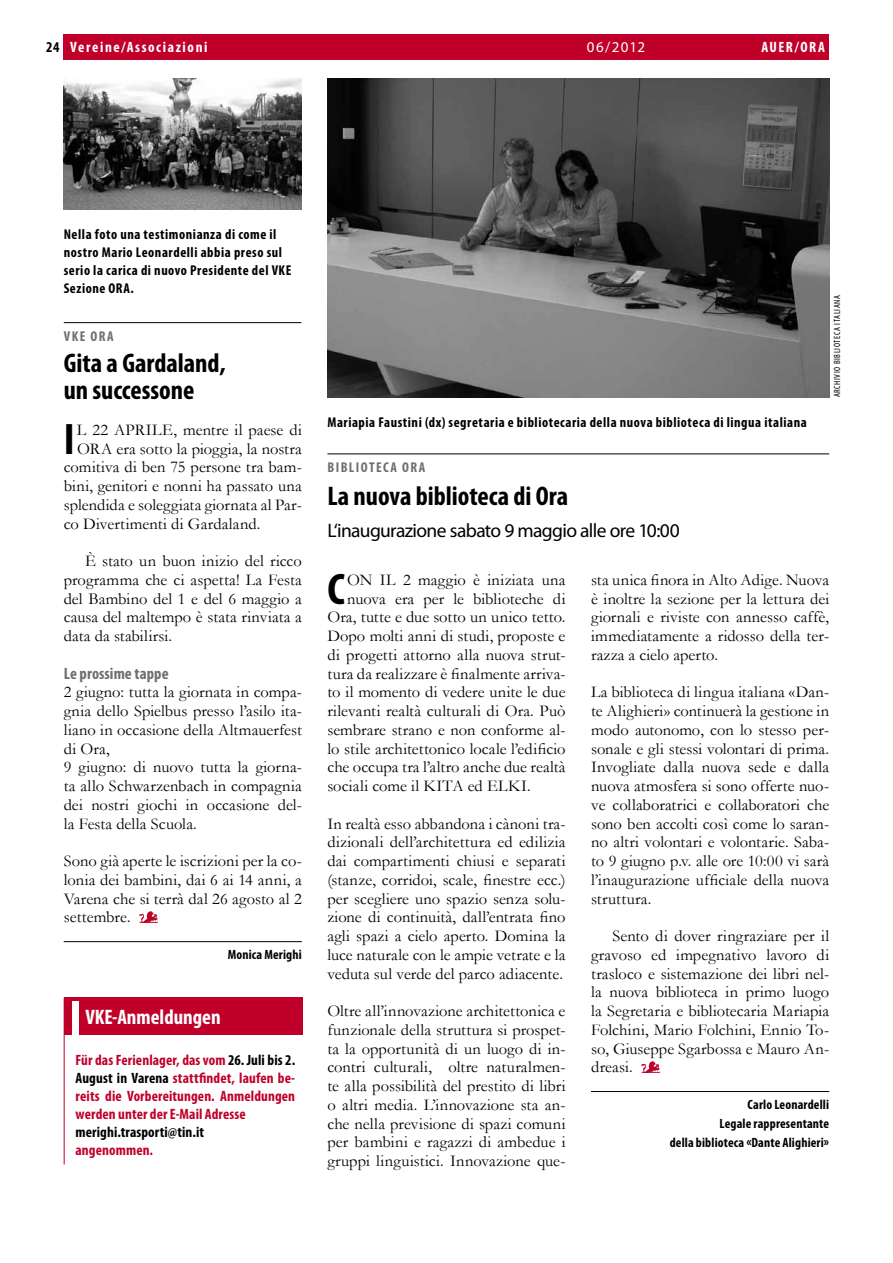
<style>
.page{position:relative;width:893px;height:1263px;background:#fff}
.page>*{position:absolute;margin:0;border:0;box-sizing:border-box;transform-origin:0 0}
.t1{font:700 condensed 44.25px "Myriad Pro";color:#000}
.t2{font:700 condensed 27px/27px "Myriad Pro";color:#000}
.t3{font:700 condensed 21px "Myriad Pro";color:#fff}
.t4{font:19.5px "Myriad Pro";letter-spacing:-.035em;color:#000}
.t5{font:16.5px/18.8px "Garamond";letter-spacing:.005em;color:#000;text-align:justify}
.t6{font:700 condensed 16.5px "Myriad Pro";letter-spacing:.005em;color:#6e6f70}
.t7{font:700 condensed 15px/18px "Myriad Pro";letter-spacing:.005em;color:#c00029;text-align:justify}
.t8{font:700 condensed 15px "Myriad Pro";letter-spacing:.105em;color:#fff}
.t9{font:700 condensed 15px "Myriad Pro";letter-spacing:.005em;color:#000}
.t10{font:15px "Myriad Pro";letter-spacing:.075em;color:#fff}
.t11{font:700 condensed 14.25px/18px "Myriad Pro";letter-spacing:.04em;color:#000}
.t12{font:700 condensed 14.25px "Myriad Pro";color:#6e6f70}
.t13{font:700 condensed 13.5px/18.8px "Myriad Pro";letter-spacing:.01em;color:#000;text-align:right}
.t14{font:condensed 9px "Myriad Pro";letter-spacing:.065em;color:#000}
.s1{color:#000}
</style>
<div class="page">
<div style="left:64px;top:34px;width:765px;height:26px;background:#c00029"></div>
<hr style="left:327px;top:454px;width:502px;height:1px;background:#000">
<img style="left:641px;top:1061px;width:19px;height:11px">
<svg style="left:642px;top:1072px;width:18px;height:1px"></svg>
<hr style="left:591px;top:1091px;width:238px;height:1px;background:#000">
<img style="left:327px;top:79px;width:502px;height:319px">
<hr style="left:64px;top:322px;width:237px;height:1px;background:#000">
<img style="left:139px;top:911px;width:19px;height:11px">
<svg style="left:140px;top:922px;width:18px;height:1px"></svg>
<img style="left:64px;top:79px;width:238px;height:131px">
<hr style="left:64px;top:941px;width:238px;height:1px;background:#000">
<div style="left:64px;top:997px;width:238px;height:38px;background:#c00029"></div>
<div style="left:72px;top:1001px;width:7px;height:34px;background:#fff"></div>
<hr style="left:64px;top:997px;width:1px;height:167px;background:#c00029">
<p class="t8" style="left:46px;top:37px;width:163px"><span class="s1">24</span> Vereine/Associazioni</p>
<p class="t10" style="left:587px;top:37px;width:60px">06/2012</p>
<p class="t8" style="left:761px;top:37px;width:65px">AUER/ORA</p>
<p class="t11" style="left:64px;top:225px;width:229px">Nella foto una testimonianza di come il nostro Mario Leonardelli abbia preso sul serio la carica di nuovo Presidente del VKE Sezione ORA.</p>
<p class="t12" style="left:64px;top:327px;width:9px">vke</p>
<p class="t12" style="left:90px;top:327px;width:9px">ora</p>
<h2 class="t2" style="left:64px;top:349px;width:163px">Gita a Gardaland, un successone</h2>
<p class="t14" style="left:832px;top:397px;width:104px;rotate:-90deg">archivio biblioteca italiana</p>
<h1 class="t1" style="left:64px;top:411px;width:12px">I</h1>
<p class="t5" style="left:77px;top:420px;width:48px">l 22 aprile</p>
<p class="t5" style="left:174px;top:420px;width:130px">, mentre il paese di</p>
<p class="t5" style="left:77px;top:439px;width:226px">ORA era sotto la pioggia, la nostra</p>
<p class="t5" style="left:64px;top:457px;width:240px">comitiva di ben 75 persone tra bam-</p>
<p class="t5" style="left:64px;top:476px;width:240px">bini, genitori e nonni ha passato una</p>
<p class="t5" style="left:64px;top:495px;width:240px">splendida e soleggiata giornata al Par-</p>
<p class="t5" style="left:64px;top:514px;width:198px">co Divertimenti di Gardaland.</p>
<p class="t5" style="left:64px;top:551px;width:240px;text-indent:21px">È stato un buon inizio del ricco programma che ci aspetta! La Festa del Bambino del 1 e del 6 maggio a causa del maltempo è stata rinviata a data da stabilirsi.</p>
<p class="t6" style="left:64px;top:663px;width:106px">Le prossime tappe</p>
<p class="t5" style="left:64px;top:682px;width:240px;text-align:left">2 giugno: tutta la giornata in compa&shy;gnia dello Spielbus presso l’asilo ita&shy;liano in occasione della Altmauerfest di Ora,<br>9 giugno: di nuovo tutta la giorna&shy;ta allo Schwarzenbach in compagnia dei nostri giochi in occasione del&shy;la Festa della Scuola.</p>
<p class="t5" style="left:64px;top:851px;width:240px">Sono già aperte le iscrizioni per la co&shy;lonia dei bambini, dai 6 ai 14 anni, a Varena che si terrà dal 26 agosto al 2 settembre.</p>
<p class="t13" style="left:228px;top:945px;width:75px">Monica Merighi</p>
<p class="t3" style="left:85px;top:1004px;width:137px">VKE-Anmeldungen</p>
<p class="t7" style="left:76px;top:1051px;width:221px">Für das Ferienlager, das vom <span class="s1">26. Juli bis 2.<br>August in Varena</span> stattfindet, laufen be&shy;reits die Vorbereitungen. Anmeldungen werden unter der E-Mail Adresse</p>
<p class="t9" style="left:76px;top:1123px;width:130px">merighi.trasporti@tin.it</p>
<p class="t7" style="left:76px;top:1141px;width:79px">angenommen.</p>
<p class="t11" style="left:327px;top:413px;width:481px">Mariapia Faustini (dx) segretaria e bibliotecaria della nuova biblioteca di lingua italiana</p>
<p class="t12" style="left:328px;top:459px;width:36px">biblioteca</p>
<p class="t12" style="left:402px;top:459px;width:9px">ora</p>
<h2 class="t2" style="left:328px;top:482px;width:242px">La nuova biblioteca di Ora</h2>
<p class="t4" style="left:328px;top:518px;width:354px">L‘inaugurazione sabato 9 maggio alle ore 10:00</p>
<h1 class="t1" style="left:327px;top:561px;width:19px">C</h1>
<p class="t5" style="left:347px;top:570px;width:14px">on</p>
<p class="t5" style="left:380px;top:570px;width:187px">il 2 maggio è iniziata una</p>
<p class="t5" style="left:591px;top:570px;width:240px">sta unica finora in Alto Adige. Nuova è inoltre la sezione per la lettura dei giornali e riviste con annesso caffè, immediatamente a ridosso della ter&shy;razza a cielo aperto.</p>
<p class="t5" style="left:591px;top:682px;width:240px">La biblioteca di lingua italiana «Dan&shy;te Alighieri» continuerà la gestione in modo autonomo, con lo stesso per&shy;sonale e gli stessi volontari di prima.<br>Invogliate dalla nuova sede e dalla nuova atmosfera si sono offerte nuo&shy;ve collaboratrici e collaboratori che sono ben accolti così come lo saran&shy;no altri volontari e volontarie. Saba&shy;to 9 giugno p.v. alle ore 10:00 vi sarà l’inaugurazione ufficiale della nuova struttura.</p>
<p class="t5" style="left:591px;top:926px;width:240px;text-indent:21px">Sento di dover ringraziare per il gravoso ed impegnativo lavoro di trasloco e sistemazione dei libri nel&shy;la nuova biblioteca in primo luogo la Segretaria e bibliotecaria Mariapia Folchini, Mario Folchini, Ennio To&shy;so, Giuseppe Sgarbossa e Mauro An&shy;dreasi.</p>
<p class="t13" style="left:670px;top:1095px;width:161px">Carlo Leonardelli<br>Legale rappresentante<br>della biblioteca «Dante Alighieri»</p>
<p class="t5" style="left:347px;top:589px;width:220px">nuova era per le biblioteche di</p>
<p class="t5" style="left:327px;top:607px;width:240px">Ora, tutte e due sotto un unico tetto.</p>
<p class="t5" style="left:327px;top:626px;width:240px">Dopo molti anni di studi, proposte e</p>
<p class="t5" style="left:327px;top:645px;width:240px">di progetti attorno alla nuova strut-</p>
<p class="t5" style="left:327px;top:664px;width:240px">tura da realizzare è finalmente arriva-</p>
<p class="t5" style="left:327px;top:682px;width:240px">to il momento di vedere unite le due</p>
<p class="t5" style="left:327px;top:701px;width:240px">rilevanti realtà culturali di Ora. Può</p>
<p class="t5" style="left:327px;top:720px;width:240px">sembrare strano e non conforme al-</p>
<p class="t5" style="left:327px;top:739px;width:240px">lo stile architettonico locale l’edificio</p>
<p class="t5" style="left:327px;top:757px;width:240px">che occupa tra l’altro anche due realtà</p>
<p class="t5" style="left:327px;top:776px;width:205px">sociali come il KITA ed ELKI.</p>
<p class="t5" style="left:327px;top:814px;width:240px">In realtà esso abbandona i cànoni tra&shy;dizionali dell’architettura ed edilizia dai compartimenti chiusi e separati (stanze, corridoi, scale, finestre ecc.) per scegliere uno spazio senza solu&shy;zione di continuità, dall’entrata fino agli spazi a cielo aperto. Domina la luce naturale con le ampie vetrate e la veduta sul verde del parco adiacente.</p>
<p class="t5" style="left:327px;top:1001px;width:240px">Oltre all’innovazione architettonica e funzionale della struttura si prospet&shy;ta la opportunità di un luogo di in&shy;contri culturali, oltre naturalmen&shy;te alla possibilità del prestito di libri o altri media. L’innovazione sta an&shy;che nella previsione di spazi comuni per bambini e ragazzi di ambedue i gruppi linguistici. Innovazione que-</p>
</div>
